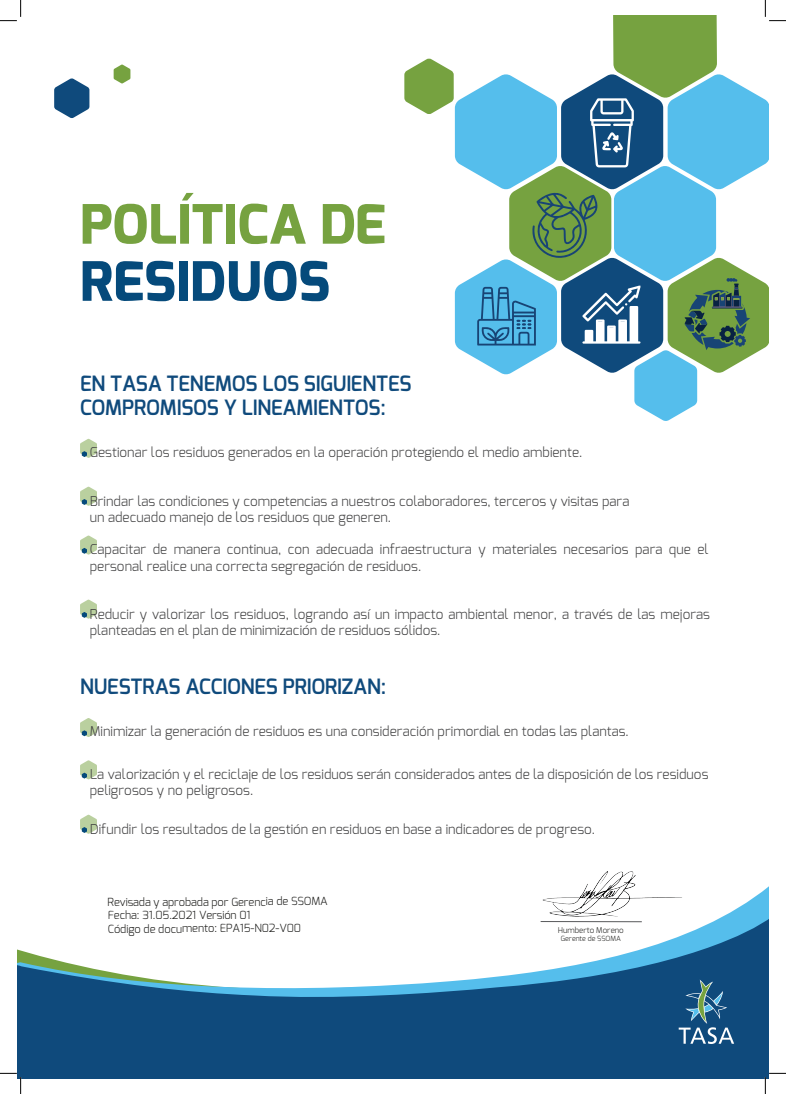
<style>
.page{position:relative;width:786px;height:1094px;background:#fff}
.page>*{position:absolute;margin:0;border:0;box-sizing:border-box;transform-origin:0 0}
.t1{font:800 54.19px "Exo";color:#76a240}
.t2{font:800 54.19px "Exo";color:#054a7b}
.t3{font:600 21.12px/24.6px "Exo";letter-spacing:-.01em;color:#0f4a7c}
.t4{font:300 13.5px/16.2px "Exo";color:#3e3e3f}
.t5{font:300 11.19px/13.4px "Exo";letter-spacing:-.01em;color:#1a1a18}
.t6{font:300 8px "Exo";color:#1a1a18}
.t7{font:300 7.12px "Exo";color:#1a1a18}
</style>
<div class="page">
<svg style="left:54px;top:78px;width:35px;height:40px"></svg>
<svg style="left:114px;top:64px;width:16px;height:20px"></svg>
<div style="left:17px;top:1000px;width:646px;height:78px;background:#0f4a7c"></div>
<svg style="left:17px;top:945px;width:646px;height:55px"></svg>
<svg style="left:80px;top:439px;width:17px;height:19px"></svg>
<svg style="left:80px;top:487px;width:17px;height:19px"></svg>
<svg style="left:80px;top:535px;width:17px;height:19px"></svg>
<svg style="left:80px;top:599px;width:17px;height:19px"></svg>
<svg style="left:80px;top:718px;width:17px;height:19px"></svg>
<svg style="left:80px;top:760px;width:17px;height:19px"></svg>
<svg style="left:80px;top:814px;width:17px;height:19px"></svg>
<img style="left:540px;top:871px;width:123px;height:74px">
<svg style="left:663px;top:887px;width:105px;height:191px"></svg>
<svg style="left:0;top:0;width:22px;height:22px"></svg>
<svg style="left:0;top:1073px;width:22px;height:21px"></svg>
<svg style="left:404px;top:0;width:381px;height:421px"></svg>
<svg style="left:764px;top:1073px;width:21px;height:21px"></svg>
<h1 class="t1" style="left:80px;top:189px;width:307px">POLÍTICA DE</h1>
<h1 class="t2" style="left:80px;top:246px;width:251px">RESIDUOS</h1>
<h2 class="t3" style="left:80px;top:371px;width:333px">EN TASA TENEMOS LOS SIGUIENTES<br>COMPROMISOS Y LINEAMIENTOS:</h2>
<p class="t4" style="left:90px;top:444px;width:494px">Gestionar los residuos generados en la operación protegiendo el medio ambiente.</p>
<p class="t4" style="left:90px;top:492px;width:541px">Brindar las condiciones y competencias a nuestros colaboradores, terceros y visitas para un adecuado manejo de los residuos que generen.</p>
<p class="t4" style="left:90px;top:541px;width:620px">Capacitar de manera continua, con adecuada infraestructura y materiales necesarios para que el personal realice una correcta segregación de residuos.</p>
<p class="t4" style="left:90px;top:606px;width:621px">Reducir y valorizar los residuos, logrando así un impacto ambiental menor, a través de las mejoras planteadas en el plan de minimización de residuos sólidos.</p>
<h2 class="t3" style="left:80px;top:674px;width:307px">NUESTRAS ACCIONES PRIORIZAN:</h2>
<p class="t4" style="left:90px;top:723px;width:540px">Minimizar la generación de residuos es una consideración primordial en todas las plantas.</p>
<p class="t4" style="left:90px;top:766px;width:620px">La valorización y el reciclaje de los residuos serán considerados antes de la disposición de los residuos peligrosos y no peligrosos.</p>
<p class="t4" style="left:90px;top:820px;width:506px">Difundir los resultados de la gestión en residuos en base a indicadores de progreso.</p>
<p class="t5" style="left:108px;top:894px;width:221px">Revisada y aprobada por Gerencia de SSOMA<br>Fecha: 31.05.2021 Versión 01<br>Código de documento: EPA15-N02-V00</p>
<p class="t6" style="left:557px;top:924px;width:67px">Humberto Moreno</p>
<p class="t7" style="left:560px;top:934px;width:61px">Gerente de SSOMA</p>
</div>
